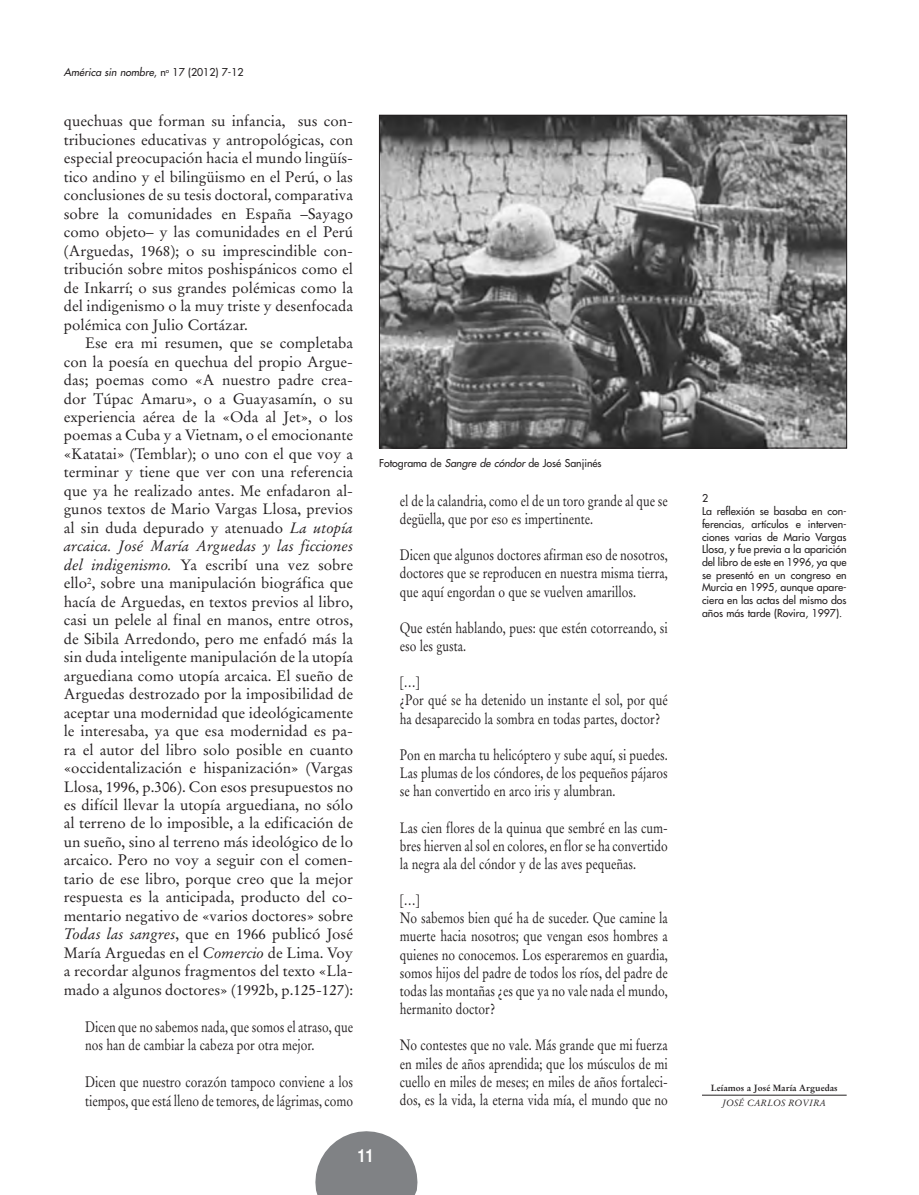
<style>
.page{position:relative;width:919px;height:1195px;background:#fff}
.page>*{position:absolute;margin:0;border:0;box-sizing:border-box;transform-origin:0 0}
.t1{font:700 condensed 18px "Helvetica";color:#fff}
.TEXTO{font:15px/18.5px "Stempel Garamond";color:#231f20;text-align:justify}
.CITAS{font:15px/18.1px "Stempel Garamond";color:#231f20;scale:.8 1}
.NOTAS{font:10.5px/12.8px "Futura";color:#231f20;text-align:justify}
.t2{font:italic 10.5px "Futura";color:#231f20}
.t3{font:700 9px "Stempel Garamond";color:#231f20}
.t4{font:italic 9px "Stempel Garamond";color:#231f20}
.s1{font-style:normal}
.s2{font-style:italic}
</style>
<div class="page">
<svg style="left:315px;top:1131px;width:102px;height:64px"></svg>
<hr style="left:702px;top:1095px;width:144px;height:1px;background:#231f20">
<img style="left:381px;top:117px;width:464px;height:329px">
<div style="left:379px;top:115px;width:468px;height:333px;border:1px solid #231f20"></div>
<p class="t2" style="left:64px;top:66px;width:181px">América sin nombre<span class="s1">, n</span><sup>o</sup> <span class="s1">17 (2012) 7-12</span></p>
<p class="TEXTO" style="left:64px;top:112px;width:291px">quechuas que forman su infancia, sus con&shy;tribuciones educativas y antropológicas, con especial preocupación hacia el mundo lingüís&shy;tico andino y el bilingüismo en el Perú, o las conclusiones de su tesis doctoral, comparativa sobre la comunidades en España –Sayago como objeto– y las comunidades en el Perú (Arguedas, 1968); o su imprescindible con&shy;tribución sobre mitos poshispánicos como el de Inkarrí; o sus grandes polémicas como la del indigenismo o la muy triste y desenfocada polémica con Julio Cortázar.</p>
<p class="TEXTO" style="left:64px;top:334px;width:291px;text-indent:21px">Ese era mi resumen, que se completaba con la poesía en quechua del propio Argue&shy;das; poemas como «A nuestro padre crea&shy;dor Túpac Amaru», o a Guayasamín, o su experiencia aérea de la «Oda al Jet», o los poemas a Cuba y a Vietnam, o el emocionante «Katatai» (Temblar); o uno con el que voy a terminar y tiene que ver con una referencia que ya he realizado antes. Me enfadaron al&shy;gunos textos de Mario Vargas Llosa, previos al sin duda depurado y atenuado <span class="s2">La utopía arcaica. José María Arguedas y las ficciones del indigenismo.</span> Ya escribí una vez sobre ello<sup>2</sup>, sobre una manipulación biográfica que hacía de Arguedas, en textos previos al libro, casi un pelele al final en manos, entre otros, de Sibila Arredondo, pero me enfadó más la sin duda inteligente manipulación de la utopía arguediana como utopía arcaica. El sueño de Arguedas destrozado por la imposibilidad de aceptar una modernidad que ideológicamente le interesaba, ya que esa modernidad es pa&shy;ra el autor del libro solo posible en cuanto «occidentalización e hispanización» (Vargas Llosa, 1996, p.306). Con esos presupuestos no es difícil llevar la utopía arguediana, no sólo al terreno de lo imposible, a la edificación de un sueño, sino al terreno más ideológico de lo arcaico. Pero no voy a seguir con el comen&shy;tario de ese libro, porque creo que la mejor respuesta es la anticipada, producto del co&shy;mentario negativo de «varios doctores» sobre <span class="s2">Todas las sangres</span>, que en 1966 publicó José María Arguedas en el <span class="s2">Comercio</span> de Lima. Voy a recordar algunos fragmentos del texto «Lla&shy;mado a algunos doctores» (1992b, p.125-127):</p>
<p class="CITAS" style="left:85px;top:1017px;width:336px">Dicen que no sabemos nada, que somos el atraso, que nos han de cambiar la cabeza por otra mejor.</p>
<p class="CITAS" style="left:85px;top:1073px;width:336px">Dicen que nuestro corazón tampoco conviene a los tiempos, que está lleno de temores, de lágrimas, como</p>
<p class="NOTAS" style="left:379px;top:457px;width:224px">Fotograma de <span class="s2">Sangre de cóndor</span> de José Sanjinés</p>
<p class="CITAS" style="left:400px;top:492px;width:336px">el de la calandria, como el de un toro grande al que se degüella, que por eso es impertinente.</p>
<p class="CITAS" style="left:400px;top:546px;width:336px;text-align:justify">Dicen que algunos doctores afirman eso de nosotros, doctores que se reproducen en nuestra misma tierra, que aquí engordan o que se vuelven amarillos.</p>
<p class="CITAS" style="left:400px;top:619px;width:336px">Que estén hablando, pues: que estén cotorreando, si eso les gusta.</p>
<p class="CITAS" style="left:400px;top:673px;width:26px">[…]</p>
<p class="CITAS" style="left:400px;top:691px;width:336px">¿Por qué se ha detenido un instante el sol, por qué ha desaparecido la sombra en todas partes, doctor?</p>
<p class="CITAS" style="left:400px;top:746px;width:336px;text-align:justify">Pon en marcha tu helicóptero y sube aquí, si puedes.<br>Las plumas de los cóndores, de los pequeños pájaros se han convertido en arco iris y alumbran.</p>
<p class="CITAS" style="left:400px;top:818px;width:336px;text-align:justify">Las cien flores de la quinua que sembré en las cum&shy;bres hierven al sol en colores, en flor se ha convertido la negra ala del cóndor y de las aves pequeñas.</p>
<p class="CITAS" style="left:400px;top:891px;width:26px">[…]</p>
<p class="CITAS" style="left:400px;top:909px;width:336px;text-align:justify">No sabemos bien qué ha de suceder. Que camine la muerte hacia nosotros; que vengan esos hombres a quienes no conocemos. Los esperaremos en guardia, somos hijos del padre de todos los ríos, del padre de todas las montañas ¿es que ya no vale nada el mundo, hermanito doctor?</p>
<p class="CITAS" style="left:400px;top:1036px;width:336px;text-align:justify">No contestes que no vale. Más grande que mi fuerza en miles de años aprendida; que los músculos de mi cuello en miles de meses; en miles de años fortaleci&shy;dos, es la vida, la eterna vida mía, el mundo que no</p>
<p class="t1" style="left:357px;top:1145px;width:18px">11</p>
<p class="NOTAS" style="left:702px;top:492px;width:8px">2</p>
<p class="NOTAS" style="left:702px;top:505px;width:146px">La reflexión se basaba en con&shy;ferencias, artículos e interven&shy;ciones varias de Mario Vargas Llosa, y fue previa a la aparición del libro de este en 1996, ya que se presentó en un congreso en Murcia en 1995, aunque apare&shy;ciera en las actas del mismo dos años más tarde (Rovira, 1997).</p>
<p class="t3" style="left:710px;top:1082px;width:128px">Leíamos a José María Arguedas</p>
<p class="t4" style="left:722px;top:1097px;width:105px">JOSÉ CARLOS ROVIRA</p>
</div>
